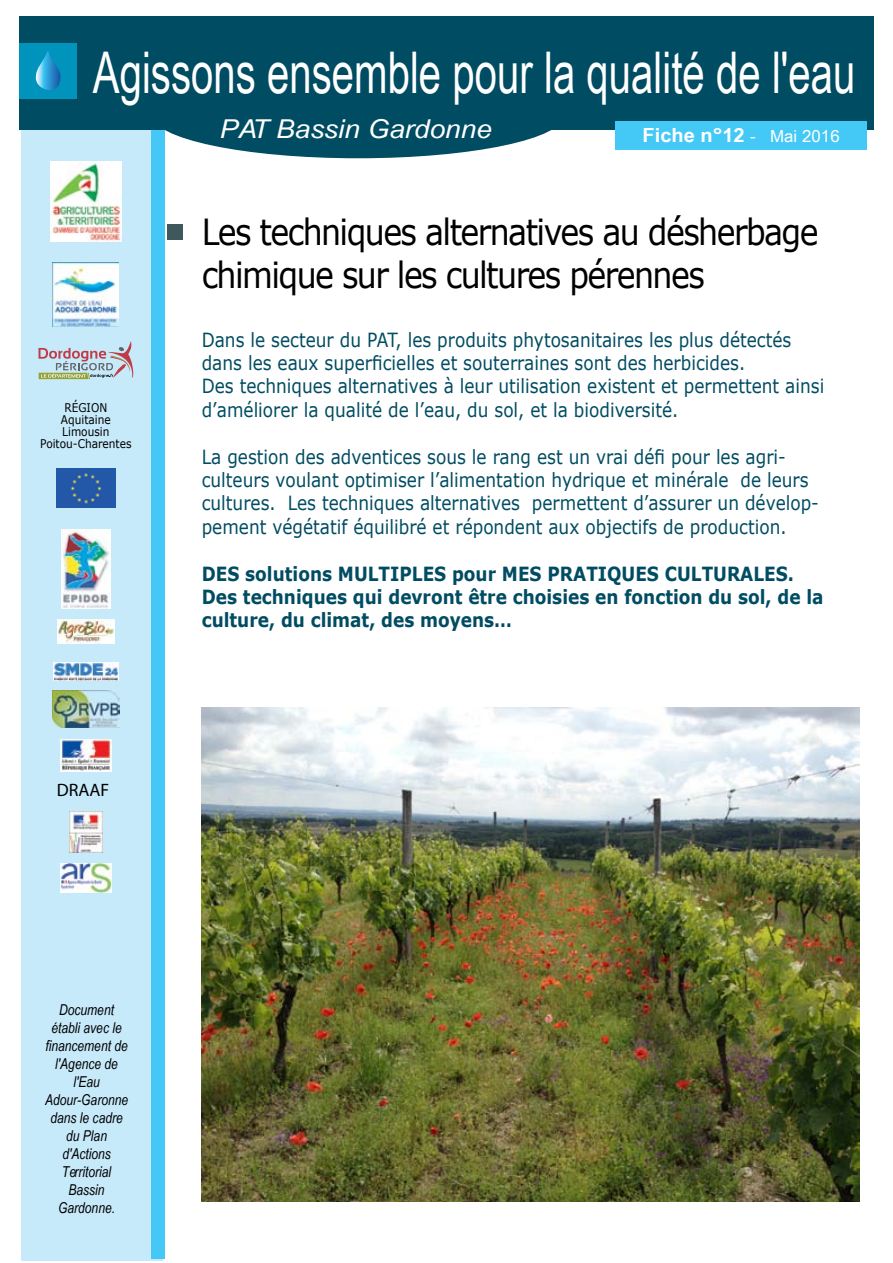
<style>
.page{position:relative;width:893px;height:1263px;background:#fff}
.page>*{position:absolute;margin:0;border:0;box-sizing:border-box;transform-origin:0 0}
.t1{font:57.45px "Arial Narrow";color:#fff;scale:.85 1}
.t2{font:36px/43.2px "Verdana";letter-spacing:-.05em;color:#000;scale:.88 1}
.t3{font:italic 25.95px "Arial Narrow";color:#fff;scale:1.31 1}
.t4{font:19.5px/23.4px "Verdana";color:#004c62;scale:.87 1}
.t5{font:700 19.5px/23.4px "Verdana";color:#004c62;scale:.87 1}
.t6{font:700 19.5px "Arial Narrow";color:#fff;scale:1.25 1}
.t7{font:18px "Myriad Pro";color:#000}
.t8{font:italic 15px/18px "Arial Narrow";color:#000;text-align:center}
.t9{font:12px/12px "Verdana";color:#000;text-align:center;scale:.88 1}
.s1{font-weight:400;font-size:16.5px}
</style>
<div class="page">
<div style="left:152px;top:71px;width:412px;height:87px;background:#004c62;border-radius:50%"></div>
<div style="left:21px;top:129px;width:142px;height:1132px;background:#c7eafb"></div>
<div style="left:151px;top:17px;width:14px;height:1242px;background:#44c8f5"></div>
<div style="left:19px;top:17px;width:855px;height:113px;background:#004c62"></div>
<div style="left:19px;top:43px;width:58px;height:56px;background:#0094bd"></div>
<svg style="left:36px;top:51px;width:25px;height:39px"></svg>
<img style="left:61px;top:530px;width:50px;height:79px">
<img style="left:60px;top:740px;width:52px;height:31px">
<img style="left:50px;top:162px;width:71px;height:79px">
<img style="left:61px;top:863px;width:50px;height:30px">
<img style="left:58px;top:620px;width:56px;height:24px">
<img style="left:70px;top:811px;width:32px;height:41px">
<img style="left:56px;top:468px;width:59px;height:40px">
<img style="left:53px;top:262px;width:66px;height:65px">
<svg style="left:39px;top:341px;width:95px;height:38px"></svg>
<img style="left:53px;top:690px;width:66px;height:37px">
<img style="left:54px;top:662px;width:64px;height:18px">
<div style="left:615px;top:121px;width:251px;height:28px;background:#44c8f5"></div>
<div style="left:167px;top:225px;width:16px;height:15px;background:#3f585b"></div>
<img style="left:202px;top:708px;width:658px;height:493px">
<h1 class="t1" style="left:93px;top:31px;width:899px">Agissons ensemble pour la qualité de l'eau</h1>
<h3 class="t3" style="left:220px;top:110px;width:209px">PAT Bassin Gardonne</h3>
<p class="t6" style="left:643px;top:121px;width:159px">Fiche n°12 <span class="s1">- Mai 2016</span></p>
<p class="t9" style="left:40px;top:401px;width:105px">RÉGION<br>Aquitaine<br>Limousin<br>Poitou-Charentes</p>
<p class="t7" style="left:57px;top:779px;width:54px">DRAAF</p>
<h2 class="t2" style="left:202px;top:209px;width:702px">Les techniques alternatives au désherbage chimique sur les cultures pérennes</h2>
<p class="t4" style="left:202px;top:327px;width:717px">Dans le secteur du PAT, les produits phytosanitaires les plus détectés dans les eaux superficielles et souterraines sont des herbicides.<br>Des techniques alternatives à leur utilisation existent et permettent ainsi d’améliorer la qualité de l’eau, du sol, et la biodiversité.</p>
<p class="t4" style="left:202px;top:444px;width:711px">La gestion des adventices sous le rang est un vrai défi pour les agri&shy;culteurs voulant optimiser l’alimentation hydrique et minérale de leurs cultures. Les techniques alternatives permettent d’assurer un dévelop&shy;pement végétatif équilibré et répondent aux objectifs de production.</p>
<p class="t5" style="left:202px;top:561px;width:716px">DES solutions MULTIPLES pour MES PRATIQUES CULTURALES.<br>Des techniques qui devront être choisies en fonction du sol, de la culture, du climat, des moyens…</p>
<p class="t8" style="left:45px;top:1001px;width:85px">Document établi avec le financement de l'Agence de l'Eau<br>Adour-Garonne dans le cadre du Plan d'Actions<br>Territorial<br>Bassin<br>Gardonne.</p>
</div>
